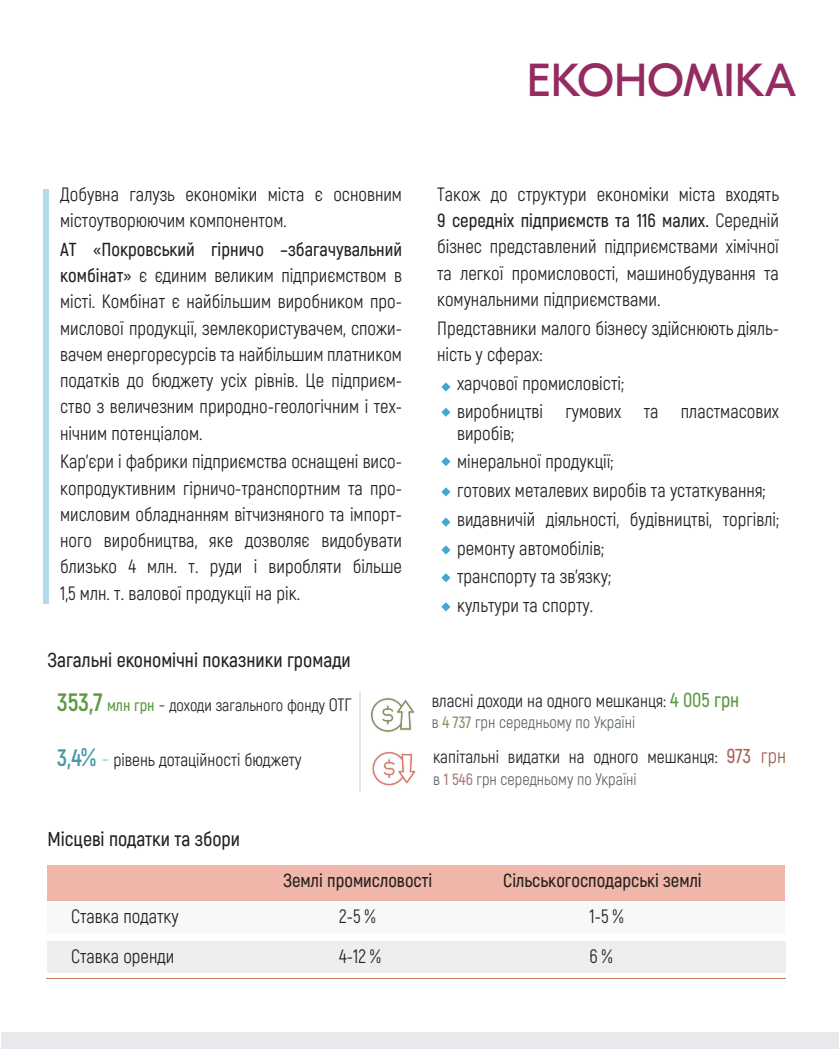
<style>
.page{position:relative;width:839px;height:1049px;background:#fff}
.page>*{position:absolute;margin:0;border:0;box-sizing:border-box;transform-origin:0 0}
.t1{font:46.25px "GT Eesti Pro Display";color:#942c61}
.t2{font:600 20px "Akrobat";color:#231f20}
.t3{font:18.75px/26.2px "Akrobat";color:#231f20}
.t4{font:600 18.75px "Akrobat";color:#231f20}
.t5{font:17.5px "Akrobat";color:#232224}
.t6{font:16.25px "Akrobat";color:#5f686a}
.t7{font:16.25px "Akrobat";color:#232224}
.s1{font-weight:600}
.s2{font-weight:700;font-size:25px;color:#5c9841}
.s3{font-weight:600;color:#5c9841}
.s4{font-weight:600;font-size:20px;color:#5c9841}
.s5{font-size:17.5px}
.s6{font-weight:700;font-size:23.75px;color:rgb(0 112 133/.72)}
.s7{font-weight:700;font-size:25px;color:rgb(0 112 133/.72)}
.s8{font-size:22.5px;color:rgb(0 158 222/.49)}
.s9{font-weight:600;color:#839163}
.s10{font-weight:600;font-size:20px;color:#a76253}
.s11{font-size:20px;color:#a76253}
.s12{font-weight:600;color:#a97e7b}
</style>
<div class="page">
<div style="left:1px;top:1033px;width:838px;height:16px;background:#e8e9ed"></div>
<svg style="left:370px;top:697px;width:46px;height:89px"></svg>
<hr style="left:359px;top:691px;width:2px;height:100px;background:#c3c8ce">
<div style="left:43px;top:189px;width:6px;height:415px;background:#b3dced"></div>
<svg style="left:441px;top:382px;width:9px;height:9px"></svg>
<svg style="left:441px;top:408px;width:9px;height:9px"></svg>
<svg style="left:441px;top:457px;width:9px;height:9px"></svg>
<svg style="left:441px;top:487px;width:9px;height:9px"></svg>
<svg style="left:441px;top:517px;width:9px;height:10px"></svg>
<svg style="left:441px;top:545px;width:9px;height:9px"></svg>
<svg style="left:441px;top:573px;width:9px;height:9px"></svg>
<svg style="left:441px;top:602px;width:9px;height:9px"></svg>
<div style="left:47px;top:903px;width:738px;height:30px;background:#f7f9f9"></div>
<div style="left:47px;top:941px;width:739px;height:32px;background:#eee"></div>
<div style="left:47px;top:865px;width:738px;height:36px;background:#f0b6aa"></div>
<hr style="left:47px;top:977px;width:739px;height:1px;background:#bc6936">
<h1 class="t1" style="left:527px;top:55px;width:271px">ЕКОНОМІКА</h1>
<p class="t3" style="left:60px;top:181px;width:343px">Добувна галузь економіки міста є основним містоутворюючим компонентом.</p>
<p class="t3" style="left:60px;top:236px;width:343px;text-align:justify"><span class="s1">АТ «Покровський гірничо –збагачувальний комбінат»</span> є єдиним великим підприємством в місті. Комбінат є найбільшим виробником про&shy;мислової продукції, землекористувачем, спожи&shy;вачем енергоресурсів та найбільшим платником податків до бюджету усіх рівнів. Це підприєм&shy;ство з величезним природно-геологічним і тех&shy;нічним потенціалом.</p>
<p class="t3" style="left:60px;top:449px;width:343px;text-align:justify">Кар’єри і фабрики підприємства оснащені висо&shy;копродуктивним гірничо-транспортним та про&shy;мисловим обладнанням вітчизняного та імпорт&shy;ного виробництва, яке дозволяє видобувати близько 4 млн. т. руди і виробляти більше 1,5 млн. т. валової продукції на рік.</p>
<p class="t2" style="left:47px;top:648px;width:305px">Загальні економічні показники громади</p>
<p class="t7" style="left:57px;top:695px;width:296px"><span class="s2">353,7</span> <span class="s3">млн грн</span> <span class="s4">-</span> доходи загального фонду <span class="s5">ОТГ</span></p>
<p class="t5" style="left:57px;top:750px;width:246px"><span class="s6">3,4</span><span class="s7">%</span> <span class="s8">-</span> рівень дотаційності бюджету</p>
<p class="t2" style="left:47px;top:827px;width:194px">Місцеві податки та збори</p>
<p class="t3" style="left:437px;top:181px;width:343px;text-align:justify">Також до структури економіки міста входять <span class="s1">9 середніх підприємств та 116 малих.</span> Середній бізнес представлений підприємствами хімічної та легкої промисловості, машинобудування та комунальними підприємствами.</p>
<p class="t3" style="left:437px;top:315px;width:343px">Представники малого бізнесу здійснюють діяль&shy;ність у сферах:</p>
<p class="t3" style="left:457px;top:369px;width:323px;line-height:28.8px">харчової промисловісті;<br>виробництві гумових та пластмасових</p>
<p class="t3" style="left:457px;top:419px;width:323px;line-height:28.8px">виробів;<br>мінеральної продукції;<br>готових металевих виробів та устаткування; видавничій діяльності, будівництві, торгівлі; ремонту автомобілів;<br>транспорту та зв'язку;<br>культури та спорту.</p>
<p class="t5" style="left:432px;top:690px;width:309px">власні доходи на одного мешканця: <span class="s4">4 005 грн</span></p>
<p class="t6" style="left:432px;top:713px;width:205px">в <span class="s9">4 737</span> грн середньому по Україні</p>
<p class="t5" style="left:433px;top:746px;width:354px">капітальні видатки на одного мешканця: <span class="s10">973</span> <span class="s11">грн</span></p>
<p class="t6" style="left:433px;top:770px;width:205px">в <span class="s12">1 546</span> грн середньому по Україні</p>
<p class="t3" style="left:71px;top:897px;width:109px;line-height:39.5px">Ставка податку<br>Ставка оренди</p>
<p class="t4" style="left:283px;top:869px;width:151px">Землі промисловості</p>
<p class="t3" style="left:339px;top:897px;width:43px;line-height:39.5px">2-5 %<br>4-12 %</p>
<p class="t3" style="left:589px;top:897px;width:35px;line-height:39.5px">1-5 %<br>6 %</p>
<p class="t4" style="left:503px;top:869px;width:200px">Сільськогосподарські землі</p>
</div>
